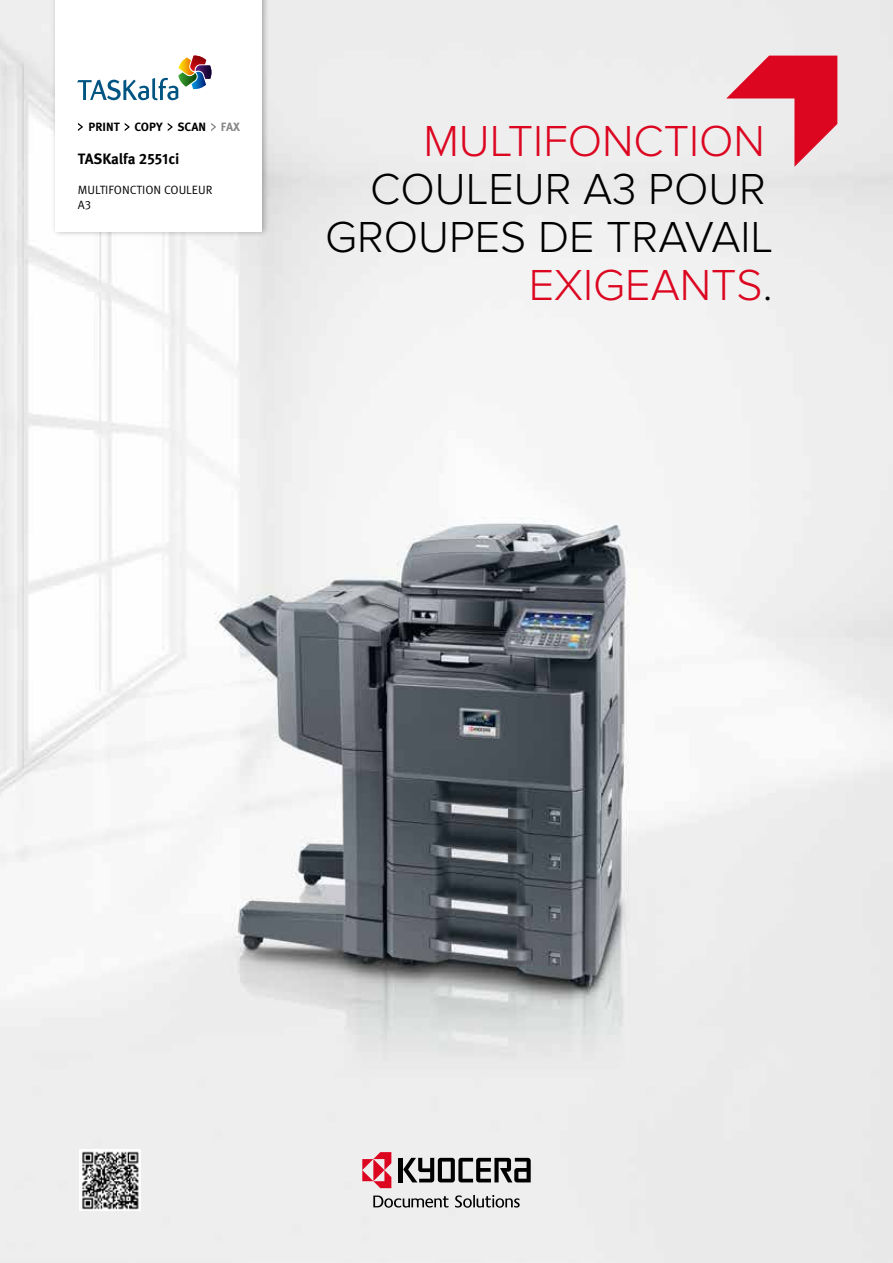
<style>
.page{position:relative;width:893px;height:1263px;background:#fff}
.page>*{position:absolute;margin:0;border:0;box-sizing:border-box;transform-origin:0 0}
.t1{font:300 45px/48px "Proxima Nova";color:#000;text-align:right}
.t2{font:300 45px "Proxima Nova";color:#dc0621}
.t3{font:700 15px "Meta Pro";letter-spacing:-.01em;color:#000}
.t4{font:12px/15px "Meta Pro Norm";color:#000}
.t5{font:700 12px "Meta Pro";color:#000}
.s1{color:#878786}
.s2{color:#dc0621}
</style>
<div class="page">
<img style="left:0;top:0;width:893px;height:1263px">
<img style="left:79px;top:1149px;width:61px;height:62px">
<svg style="left:726px;top:56px;width:111px;height:111px;background:#e4808c"></svg>
<hr style="left:399px;top:1158px;width:4px;height:24px;background:#000">
<svg style="left:403px;top:1158px;width:128px;height:24px;background:#7b7b7b"></svg>
<svg style="left:455px;top:1195px;width:65px;height:13px"></svg>
<svg style="left:373px;top:1195px;width:75px;height:13px"></svg>
<svg style="left:362px;top:1152px;width:29px;height:36px"></svg>
<div style="left:51px;top:0;width:219px;height:238px;background:#000;opacity:.3"></div>
<div style="left:56px;top:0;width:206px;height:231px;background:#fff"></div>
<svg style="left:77px;top:56px;width:134px;height:44px"></svg>
<svg style="left:78px;top:123px;width:5px;height:8px"></svg>
<svg style="left:125px;top:123px;width:5px;height:8px"></svg>
<svg style="left:168px;top:123px;width:5px;height:8px"></svg>
<svg style="left:211px;top:123px;width:5px;height:8px"></svg>
<p class="t5" style="left:88px;top:118px;width:153px">PRINT COPY SCAN <span class="s1">FAX</span></p>
<p class="t3" style="left:78px;top:147px;width:103px">TASKalfa 2551ci</p>
<p class="t4" style="left:78px;top:182px;width:136px">MULTIFONCTION COULEUR<br>A3</p>
<p class="t2" style="left:423px;top:115px;width:343px">MULTIFONCTION</p>
<p class="t1" style="left:325px;top:166px;width:450px">COULEUR A3 POUR<br>GROUPES DE TRAVAIL<br><span class="s2">EXIGEANTS</span>.</p>
</div>
